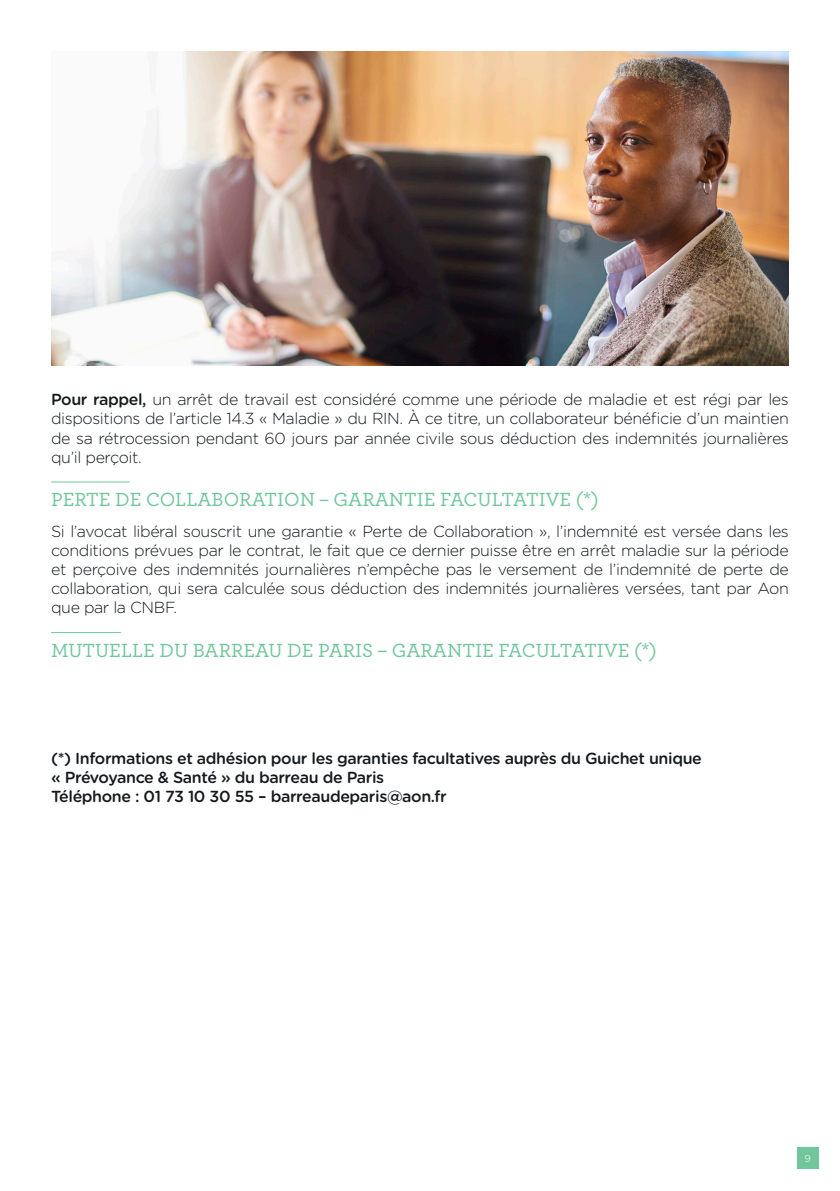
<style>
.page{position:relative;width:840px;height:1191px;background:#fff}
.page>*{position:absolute;margin:0;border:0;box-sizing:border-box;transform-origin:0 0}
.Titre_2_-_Gotham_medium_10{font:500 20px "Archer Pro";color:#71c69c}
.Texte_-_Gotham_light_8{font:300 16px/19.2px "Gotham Rounded";letter-spacing:-.025em;color:#15191c;text-align:justify}
.Texte_-_Gotham_light_8-2{font:500 16px/19.2px "Gotham Rounded";letter-spacing:-.025em;color:#15191c}
.t1{font:300 10px "Gotham Rounded";color:#fff}
.s1{font-weight:500}
</style>
<div class="page">
<div style="left:796px;top:1147px;width:22px;height:22px;background:#71c69c"></div>
<hr style="left:51px;top:481px;width:79px;height:1px;background:#71c69c">
<hr style="left:51px;top:632px;width:70px;height:1px;background:#71c69c">
<img style="left:51px;top:51px;width:737px;height:315px">
<p class="Texte_-_Gotham_light_8" style="left:51px;top:389px;width:739px"><span class="s1">Pour rappel,</span> un arrêt de travail est considéré comme une période de maladie et est régi par les dispositions de l’article 14.3 « Maladie » du RIN. À ce titre, un collaborateur bénéficie d’un maintien de sa rétrocession pendant 60 jours par année civile sous déduction des indemnités journalières qu’il perçoit.</p>
<p class="Titre_2_-_Gotham_medium_10" style="left:51px;top:485px;width:548px">PERTE DE COLLABORATION – GARANTIE FACULTATIVE (*)</p>
<p class="Texte_-_Gotham_light_8" style="left:51px;top:520px;width:739px">Si l’avocat libéral souscrit une garantie « Perte de Collaboration », l’indemnité est versée dans les conditions prévues par le contrat, le fait que ce dernier puisse être en arrêt maladie sur la période et perçoive des indemnités journalières n’empêche pas le versement de l’indemnité de perte de collaboration, qui sera calculée sous déduction des indemnités journalières versées, tant par Aon que par la CNBF.</p>
<p class="Titre_2_-_Gotham_medium_10" style="left:51px;top:635px;width:607px">MUTUELLE DU BARREAU DE PARIS – GARANTIE FACULTATIVE (*)</p>
<p class="Texte_-_Gotham_light_8-2" style="left:51px;top:748px;width:652px">(*) Informations et adhésion pour les garanties facultatives auprès du Guichet unique « Prévoyance &amp; Santé » du barreau de Paris<br>Téléphone : 01 73 10 30 55 – barreaudeparis@aon.fr</p>
<p class="t1" style="left:804px;top:1152px;width:8px">9</p>
</div>
